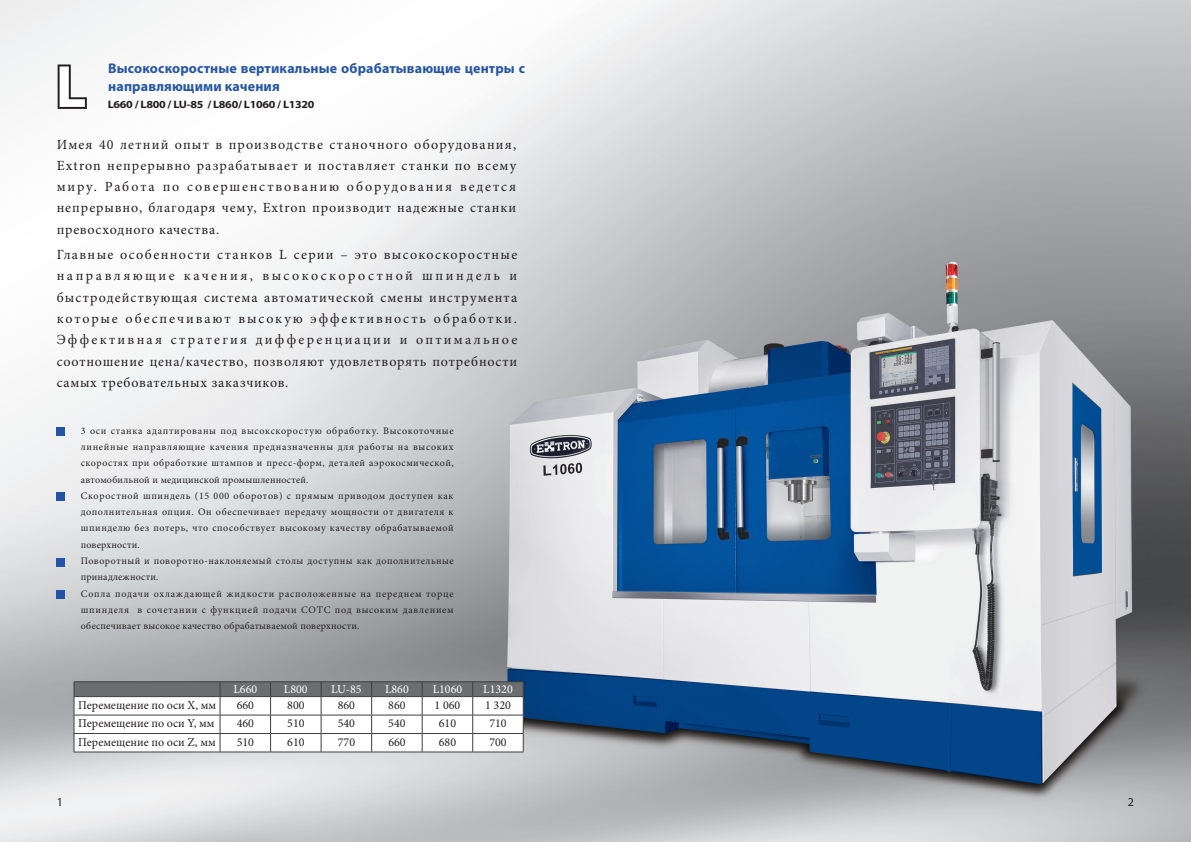
<style>
.page{position:relative;width:1191px;height:842px;background:#fff}
.page>*{position:absolute;margin:0;border:0;box-sizing:border-box;transform-origin:0 0}
.t1{font:700 60px "Myriad Pro";color:#fff}
.t2{font:14px/21.3px "Minion Pro";letter-spacing:.06em;color:#231f20;text-align:justify}
.t3{font:700 14px/18px "Myriad Pro";letter-spacing:.01em;color:#2455a5}
.t4{font:12px "Minion Pro";color:#231f20}
.t5{font:12px "Minion Pro";color:#fff}
.t6{font:12px "Myriad Pro";color:#231f20}
.t7{font:700 10.8px "Myriad Pro";letter-spacing:-.025em;color:#231f20;scale:1.11 1}
.t8{font:10px/16.3px "Minion Pro";letter-spacing:.06em;color:#231f20}
</style>
<div class="page">
<img style="left:0;top:0;width:1191px;height:842px">
<div style="left:57px;top:492px;width:8px;height:9px;background:#2455a5"></div>
<div style="left:57px;top:558px;width:8px;height:8px;background:#2455a5"></div>
<div style="left:57px;top:590px;width:8px;height:9px;background:#2455a5"></div>
<div style="left:57px;top:427px;width:8px;height:8px;background:#2455a5"></div>
<hr style="left:74px;top:681px;width:146px;height:1px;background:#3e3e3f">
<hr style="left:220px;top:681px;width:50px;height:1px;background:#3e3e3f">
<hr style="left:270px;top:681px;width:51px;height:1px;background:#3e3e3f">
<hr style="left:321px;top:681px;width:51px;height:1px;background:#3e3e3f">
<hr style="left:372px;top:681px;width:50px;height:1px;background:#3e3e3f">
<hr style="left:422px;top:681px;width:51px;height:1px;background:#3e3e3f">
<hr style="left:473px;top:681px;width:50px;height:1px;background:#3e3e3f">
<svg style="left:74px;top:682px;width:450px;height:70px"></svg>
<hr style="left:74px;top:752px;width:146px;height:1px;background:#3e3e3f">
<hr style="left:220px;top:752px;width:50px;height:1px;background:#3e3e3f">
<hr style="left:270px;top:752px;width:51px;height:1px;background:#3e3e3f">
<hr style="left:321px;top:752px;width:51px;height:1px;background:#3e3e3f">
<hr style="left:372px;top:752px;width:50px;height:1px;background:#3e3e3f">
<hr style="left:422px;top:752px;width:51px;height:1px;background:#3e3e3f">
<hr style="left:473px;top:752px;width:50px;height:1px;background:#3e3e3f">
<svg style="left:56px;top:63px;width:33px;height:48px"></svg>
<h1 class="t1" style="left:56px;top:48px;width:32px">L</h1>
<h2 class="t3" style="left:108px;top:59px;width:418px">Высокоскоростные вертикальные обрабатывающие центры с направляющими качения</h2>
<p class="t7" style="left:108px;top:98px;width:188px">L660 / L800 / LU-85 / L860/ L1060 / L1320</p>
<p class="t2" style="left:57px;top:133px;width:461px">Имея 40 летний опыт в производстве станочного оборудования, Extron непрерывно разрабатывает и поставляет станки по всему миру. Работа по совершенствованию оборудования ведется непрерывно, благодаря чему, Extron производит надежные станки превосходного качества.</p>
<p class="t2" style="left:57px;top:244px;width:462px">Главные особенности станков L серии – это высокоскоростные направляющие качения, высокоскоростной шпиндель и быстродействующая система автоматической смены инструмента которые обеспечивают высокую эффективность обработки.<br>Эффективная стратегия дифференциации и оптимальное соотношение цена/качество, позволяют удовлетворять потребности самых требовательных заказчиков.</p>
<p class="t8" style="left:81px;top:422px;width:374px">3 оси станка адаптированы под высокскоростую обработку. Высокоточные линейные направляющие качения предназначенны для работы на высоких скоростях при обработкие штампов и пресс-форм, деталей аэрокосмической, автомобильной и медицинской промышленностей.<br>Скоростной шпиндель (15 000 оборотов) с прямым приводом доступен как дополнительная опция. Он обеспечивает передачу мощности от двигателя к шпинделю без потерь, что способствует высокому качеству обрабатываемой поверхности.<br>Поворотный и поворотно-наклоняемый столы доступны как дополнительные принадлежности.<br>Сопла подачи охлаждающей жидкости расположенные на переднем торце шпинделя в сочетании с функцией подачи СОТС под высоким давлением обеспечивает высокое качество обрабатываемой поверхности.</p>
<p class="t5" style="left:233px;top:681px;width:25px">L660</p>
<p class="t5" style="left:284px;top:681px;width:25px">L800</p>
<p class="t5" style="left:331px;top:681px;width:32px">LU-85</p>
<p class="t5" style="left:385px;top:681px;width:25px">L860</p>
<p class="t5" style="left:433px;top:681px;width:31px">L1060</p>
<p class="t5" style="left:483px;top:681px;width:31px">L1320</p>
<p class="t4" style="left:78px;top:697px;width:139px">Перемещение по оси Х, мм</p>
<p class="t4" style="left:237px;top:697px;width:19px">660</p>
<p class="t4" style="left:287px;top:697px;width:19px">800</p>
<p class="t4" style="left:338px;top:697px;width:19px">860</p>
<p class="t4" style="left:388px;top:697px;width:19px">860</p>
<p class="t4" style="left:434px;top:697px;width:27px">1 060</p>
<p class="t4" style="left:485px;top:697px;width:27px">1 320</p>
<p class="t4" style="left:78px;top:715px;width:138px">Перемещение по оси Y, мм</p>
<p class="t4" style="left:237px;top:715px;width:19px">460</p>
<p class="t4" style="left:287px;top:715px;width:19px">510</p>
<p class="t4" style="left:338px;top:715px;width:19px">540</p>
<p class="t4" style="left:388px;top:715px;width:19px">540</p>
<p class="t4" style="left:439px;top:715px;width:19px">610</p>
<p class="t4" style="left:489px;top:715px;width:19px">710</p>
<p class="t4" style="left:78px;top:734px;width:139px">Перемещение по оси Z, мм</p>
<p class="t4" style="left:237px;top:734px;width:19px">510</p>
<p class="t4" style="left:287px;top:734px;width:19px">610</p>
<p class="t4" style="left:338px;top:734px;width:19px">770</p>
<p class="t4" style="left:388px;top:734px;width:19px">660</p>
<p class="t4" style="left:439px;top:734px;width:19px">680</p>
<p class="t4" style="left:489px;top:734px;width:19px">700</p>
<p class="t6" style="left:57px;top:794px;width:8px">1</p>
<p class="t6" style="left:1127px;top:794px;width:8px">2</p>
</div>
